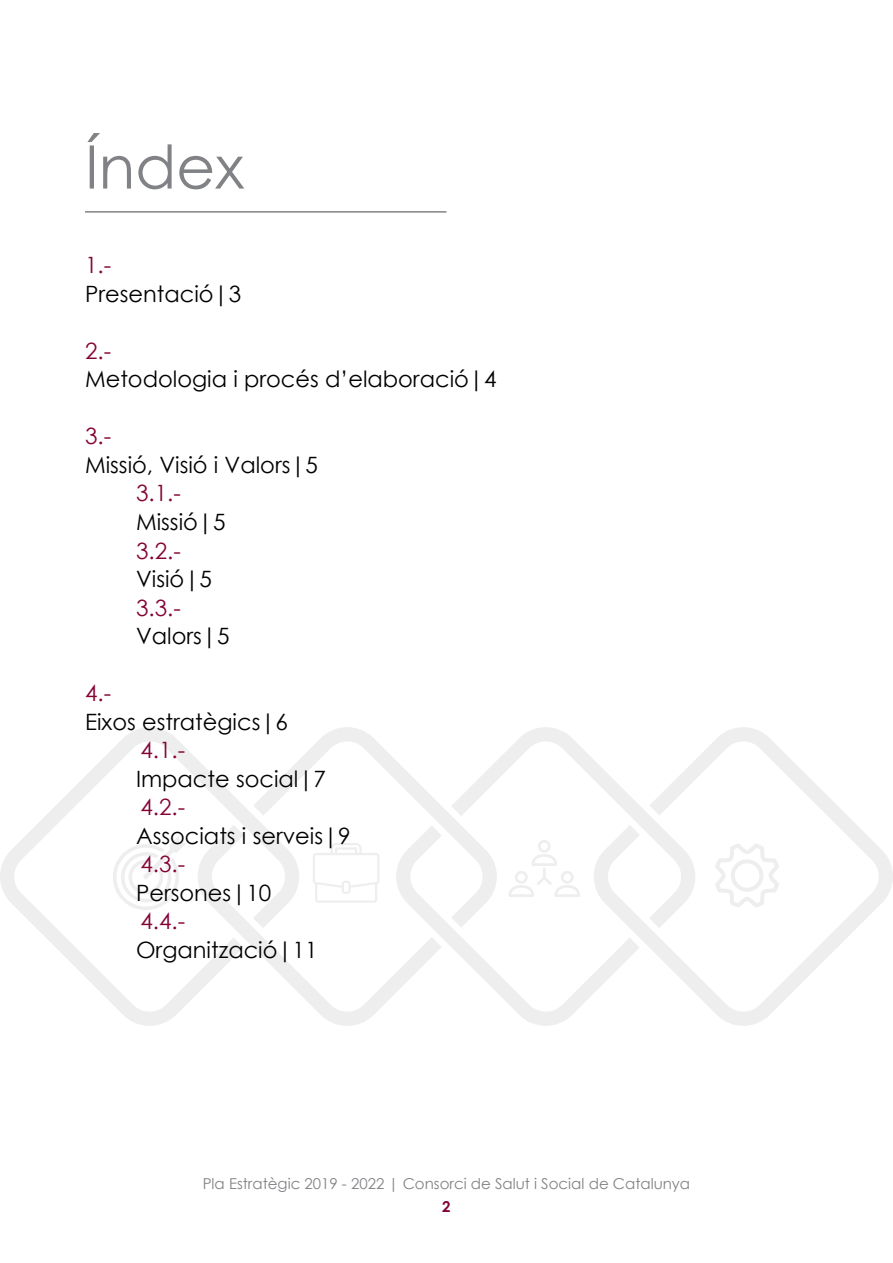
<style>
.page{position:relative;width:893px;height:1263px;background:#fff}
.page>*{position:absolute;margin:0;border:0;box-sizing:border-box;transform-origin:0 0}
.t1{font:60px "Century Gothic";color:#808285}
.t2{font:22.5px "Century Gothic";color:#000}
.t3{font:22.5px "Century Gothic";color:#840335}
.t4{font:15px "Century Gothic";color:#808285}
.t5{font:700 15px "Century Gothic";color:#850336}
</style>
<div class="page">
<svg style="left:37px;top:727px;width:216px;height:98px"></svg>
<svg style="left:0;top:825px;width:194px;height:201px"></svg>
<svg style="left:194px;top:825px;width:202px;height:201px"></svg>
<svg style="left:253px;top:727px;width:198px;height:201px"></svg>
<svg style="left:451px;top:727px;width:198px;height:98px"></svg>
<svg style="left:396px;top:825px;width:194px;height:201px"></svg>
<svg style="left:590px;top:825px;width:246px;height:201px"></svg>
<svg style="left:649px;top:727px;width:244px;height:221px"></svg>
<svg style="left:715px;top:843px;width:64px;height:64px"></svg>
<svg style="left:110px;top:835px;width:77px;height:78px"></svg>
<svg style="left:313px;top:843px;width:66px;height:60px"></svg>
<svg style="left:508px;top:840px;width:72px;height:57px"></svg>
<hr style="left:85px;top:211px;width:361px;height:2px;background:#808386">
<h1 class="t1" style="left:85px;top:125px;width:161px">Índex</h1>
<p class="t3" style="left:85px;top:250px;width:28px">1.-</p>
<p class="t2" style="left:85px;top:278px;width:158px">Presentació|3</p>
<p class="t3" style="left:85px;top:335px;width:28px">2.-</p>
<p class="t2" style="left:85px;top:364px;width:413px">Metodologia i procés d’elaboració|4</p>
<p class="t3" style="left:85px;top:421px;width:28px">3.-</p>
<p class="t2" style="left:85px;top:449px;width:235px">Missió, Visió i Valors|5</p>
<p class="t3" style="left:136px;top:478px;width:46px">3.1.-</p>
<p class="t2" style="left:136px;top:506px;width:91px">Missió|5</p>
<p class="t3" style="left:136px;top:535px;width:46px">3.2.-</p>
<p class="t2" style="left:136px;top:563px;width:77px">Visió|5</p>
<p class="t3" style="left:136px;top:592px;width:46px">3.3.-</p>
<p class="t2" style="left:136px;top:620px;width:95px">Valors|5</p>
<p class="t3" style="left:85px;top:677px;width:28px">4.-</p>
<p class="t2" style="left:85px;top:706px;width:204px">Eixos estratègics|6</p>
<p class="t3" style="left:140px;top:734px;width:46px">4.1.-</p>
<p class="t2" style="left:136px;top:763px;width:191px">Impacte social|7</p>
<p class="t3" style="left:140px;top:791px;width:46px">4.2.-</p>
<p class="t2" style="left:136px;top:820px;width:216px">Associats i serveis|9</p>
<p class="t3" style="left:140px;top:848px;width:46px">4.3.-</p>
<p class="t2" style="left:136px;top:877px;width:137px">Persones|10</p>
<p class="t3" style="left:140px;top:905px;width:46px">4.4.-</p>
<p class="t2" style="left:136px;top:934px;width:183px">Organització|11</p>
<p class="t4" style="left:203px;top:1173px;width:489px">Pla Estratègic 2019 - 2022 | Consorci de Salut i Social de Catalunya</p>
<p class="t5" style="left:442px;top:1195px;width:10px">2</p>
</div>
